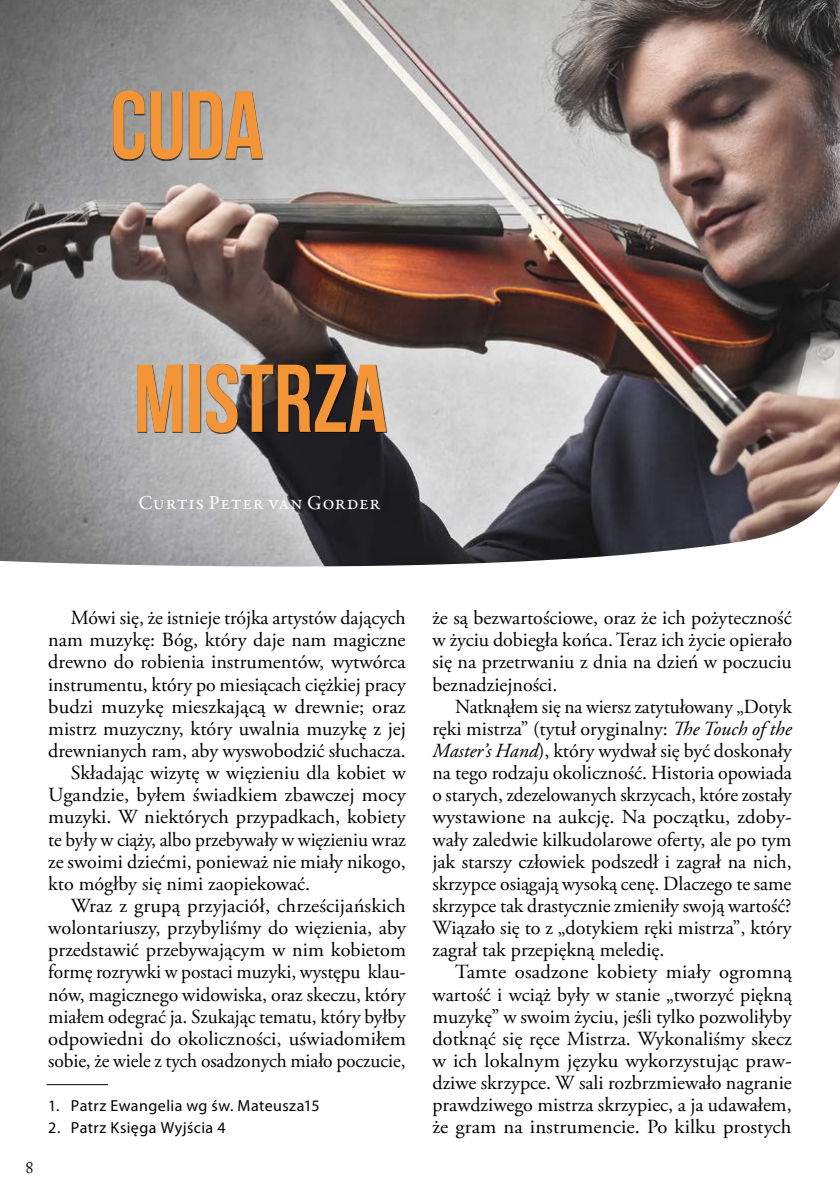
<style>
.page{position:relative;width:840px;height:1191px;background:#fff}
.page>*{position:absolute;margin:0;border:0;box-sizing:border-box;transform-origin:0 0}
.t1{font:700 96px "Bebas Neue";color:#f39436}
.t2{font:20px/22.2px "Adobe Garamond Pro";color:#000;text-align:justify}
.t3{font:20px "Garamond Premr Pro";letter-spacing:.025em;color:#fff}
.t4{font:16px "Myriad Pro";letter-spacing:.025em;color:#000}
.t5{font:16px "Adobe Caslon Pro";color:#000}
.s1{font-style:italic}
</style>
<div class="page">
<img style="left:0;top:0;width:839px;height:566px">
<hr style="left:47px;top:1084px;width:61px;height:1px;background:#000">
<div style="left:113px;top:91px;width:151px;height:69px;background:#000;opacity:.75"></div>
<div style="left:137px;top:365px;width:250px;height:69px;background:#000;opacity:.75"></div>
<h1 class="t1" style="left:110px;top:73px;width:155px">CUDA</h1>
<h1 class="t1" style="left:134px;top:346px;width:255px">MISTRZA</h1>
<p class="t3" style="left:138px;top:490px;width:243px">Curtis Peter van Gorder</p>
<p class="t5" style="left:25px;top:1158px;width:10px">8</p>
<p class="t2" style="left:71px;top:607px;width:336px">Mówi się, że istnieje trójka artystów dających</p>
<p class="t2" style="left:48px;top:629px;width:358px">nam muzykę: Bóg, który daje nam magiczne</p>
<p class="t2" style="left:48px;top:651px;width:358px">drewno do robienia instrumentów, wytwórca</p>
<p class="t2" style="left:48px;top:674px;width:359px">instrumentu, który po miesiącach ciężkiej pracy</p>
<p class="t2" style="left:48px;top:696px;width:359px">budzi muzykę mieszkającą w drewnie; oraz</p>
<p class="t2" style="left:48px;top:718px;width:359px">mistrz muzyczny, który uwalnia muzykę z jej</p>
<p class="t2" style="left:48px;top:740px;width:359px">drewnianych ram, aby wyswobodzić słuchacza.</p>
<p class="t2" style="left:71px;top:762px;width:336px">Składając wizytę w więzieniu dla kobiet w</p>
<p class="t2" style="left:48px;top:784px;width:359px">Ugandzie, byłem świadkiem zbawczej mocy</p>
<p class="t2" style="left:48px;top:806px;width:358px">muzyki. W niektórych przypadkach, kobiety</p>
<p class="t2" style="left:48px;top:828px;width:359px">te były w ciąży, albo przebywały w więzieniu wraz</p>
<p class="t2" style="left:48px;top:851px;width:359px">ze swoimi dziećmi, ponieważ nie miały nikogo,</p>
<p class="t2" style="left:48px;top:873px;width:263px">kto mógłby się nimi zaopiekować.</p>
<p class="t2" style="left:71px;top:895px;width:336px">Wraz z grupą przyjaciół, chrześcijańskich</p>
<p class="t2" style="left:48px;top:917px;width:359px">wolontariuszy, przybyliśmy do więzienia, aby</p>
<p class="t2" style="left:48px;top:939px;width:359px">przedstawić przebywającym w nim kobietom</p>
<p class="t2" style="left:48px;top:961px;width:359px">formę rozrywki w postaci muzyki, występu klau-</p>
<p class="t2" style="left:48px;top:983px;width:359px">nów, magicznego widowiska, oraz skeczu, który</p>
<p class="t2" style="left:48px;top:1006px;width:358px">miałem odegrać ja. Szukając tematu, który byłby</p>
<p class="t2" style="left:48px;top:1028px;width:359px">odpowiedni do okoliczności, uświadomiłem</p>
<p class="t2" style="left:48px;top:1050px;width:358px">sobie, że wiele z tych osadzonych miało poczucie,</p>
<p class="t4" style="left:48px;top:1096px;width:273px">1. Patrz Ewangelia wg św. Mateusza15</p>
<p class="t4" style="left:48px;top:1118px;width:179px">2. Patrz Księga Wyjścia 4</p>
<p class="t2" style="left:432px;top:607px;width:361px">że są bezwartościowe, oraz że ich pożyteczność w życiu dobiegła końca. Teraz ich życie opierało się na przetrwaniu z dnia na dzień w poczuciu beznadziejności.</p>
<p class="t2" style="left:432px;top:696px;width:361px;text-indent:23px">Natknąłem się na wiersz zatytułowany „Dotyk ręki mistrza” (tytuł oryginalny: <span class="s1">The Touch of the Master’s Hand</span>), który wydwał się być doskonały na tego rodzaju okoliczność. Historia opowiada o starych, zdezelowanych skrzycach, które zostały wystawione na aukcję. Na początku, zdoby&shy;wały zaledwie kilkudolarowe oferty, ale po tym jak starszy człowiek podszedł i zagrał na nich, skrzypce osiągają wysoką cenę. Dlaczego te same skrzypce tak drastycznie zmieniły swoją wartość?<br>Wiązało się to z „dotykiem ręki mistrza”, który zagrał tak przepiękną meledię.</p>
<p class="t2" style="left:432px;top:961px;width:360px;text-indent:23px">Tamte osadzone kobiety miały ogromną wartość i wciąż były w stanie „tworzyć piękną muzykę” w swoim życiu, jeśli tylko pozwoliłyby dotknąć się ręce Mistrza. Wykonaliśmy skecz w ich lokalnym języku wykorzystując praw&shy;dziwe skrzypce. W sali rozbrzmiewało nagranie prawdziwego mistrza skrzypiec, a ja udawałem, że gram na instrumencie. Po kilku prostych</p>
</div>
